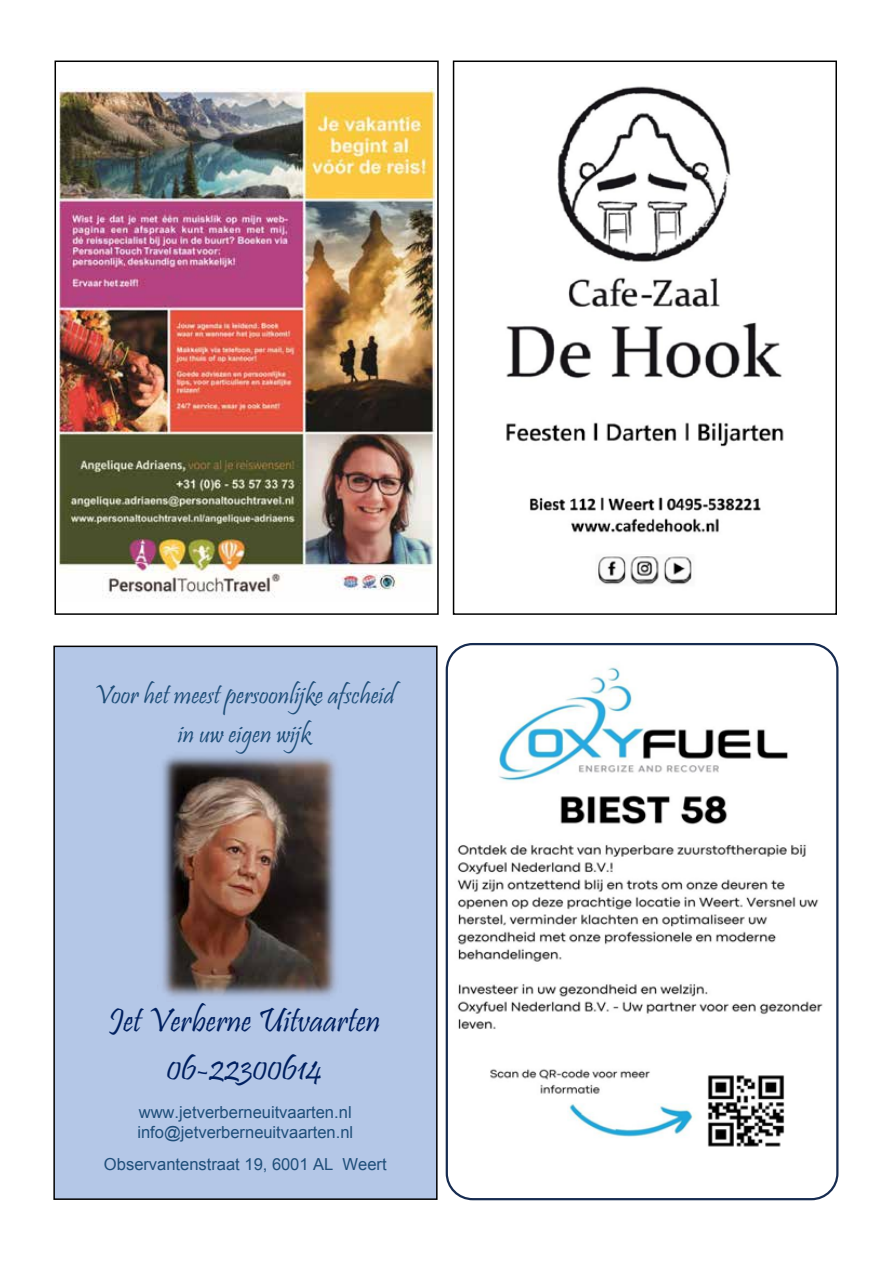
<style>
.page{position:relative;width:893px;height:1263px;background:#fff}
.page>*{position:absolute;margin:0;border:0;box-sizing:border-box;transform-origin:0 0}
.t1{font:34.5px/48.8px "Pristina";color:#002060;text-align:center}
.t2{font:27px/38.2px "Pristina";color:#1f4e79;text-align:center}
.t3{font:16.5px/20.1px "Arial";color:#1f4e79}
</style>
<div class="page">
<img style="left:60px;top:88px;width:375px;height:511px">
<div style="left:55px;top:61px;width:384px;height:554px;border:2px solid #000"></div>
<div style="left:453px;top:61px;width:384px;height:554px;border:2px solid #000"></div>
<img style="left:506px;top:86px;width:278px;height:499px">
<div style="left:54px;top:646px;width:383px;height:553px;background:#b4c7e7"></div>
<div style="left:53px;top:646px;width:385px;height:554px;border:2px solid #000"></div>
<img style="left:53px;top:1000px;width:383px;height:99px">
<img style="left:53px;top:680px;width:383px;height:112px">
<img style="left:54px;top:1102px;width:383px;height:89px">
<img style="left:158px;top:751px;width:184px;height:250px">
<img style="left:447px;top:644px;width:392px;height:534px">
<div style="left:446px;top:643px;width:392px;height:557px;border:2px solid #172c51;border-radius:26px"></div>
<h2 class="t2" style="left:94px;top:679px;width:302px">Voor het meest persoonlijke afscheid in uw eigen wijk</h2>
<h1 class="t1" style="left:108px;top:999px;width:274px">Jet Verberne Uitvaarten<br>06-22300614</h1>
<p class="t3" style="left:137px;top:1102px;width:217px">www.jetverberneuitvaarten.nl info@jetverberneuitvaarten.nl</p>
<p class="t3" style="left:104px;top:1155px;width:284px">Observantenstraat 19, 6001 AL Weert</p>
</div>
